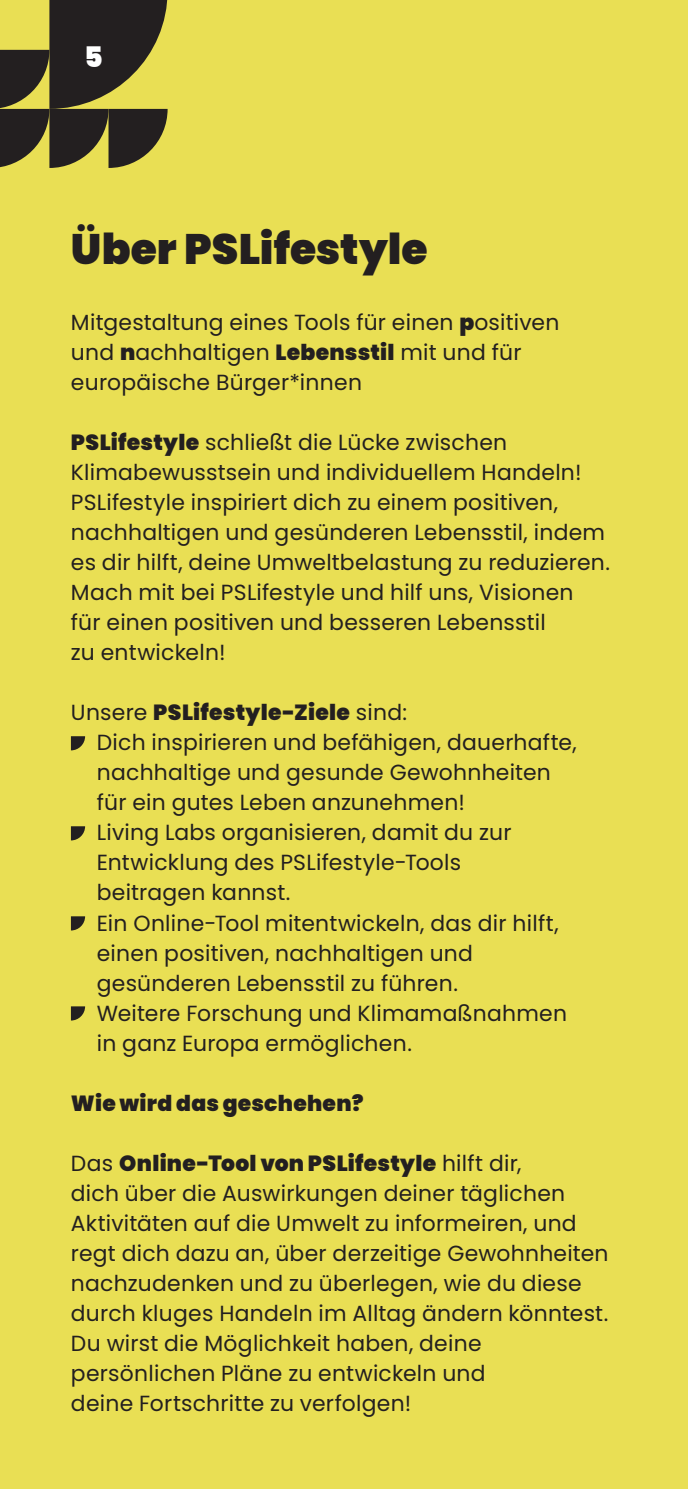
<style>
.page{position:relative;width:688px;height:1489px;background:#fff}
.page>*{position:absolute;margin:0;border:0;box-sizing:border-box;transform-origin:0 0}
.Head{font:900 42.5px "Poppins";color:#231f20}
.t1{font:900 28.25px "Poppins";color:#fff}
.t2{font:22px/30px "Poppins";letter-spacing:.01em;color:#231f20}
.Subhead{font:900 22px "Poppins";letter-spacing:.01em;color:#231f20}
.s1{font-weight:900}
.s2{font-weight:400}
</style>
<div class="page">
<div style="left:0;top:0;width:687px;height:1488px;background:#e9df54"></div>
<svg style="left:0;top:0;width:167px;height:168px"></svg>
<svg style="left:71px;top:736px;width:14px;height:14px"></svg>
<svg style="left:71px;top:826px;width:14px;height:14px"></svg>
<svg style="left:71px;top:916px;width:14px;height:14px"></svg>
<svg style="left:71px;top:1006px;width:14px;height:14px"></svg>
<p class="t1" style="left:84px;top:41px;width:20px">5</p>
<p class="Head" style="left:71px;top:225px;width:358px">Über PSLifestyle</p>
<p class="t2" style="left:71px;top:307px;width:490px">Mitgestaltung eines Tools für einen <span class="s1">p</span>ositiven und <span class="s1">n</span>achhaltigen <span class="s1">Lebensstil</span> mit und für europäische Bürger*innen</p>
<p class="t2" style="left:71px;top:427px;width:540px"><span class="s1">PSLifestyle</span> schließt die Lücke zwischen Klimabewusstsein und individuellem Handeln!<br>PSLifestyle inspiriert dich zu einem positiven, nachhaltigen und gesünderen Lebensstil, indem es dir hilft, deine Umweltbelastung zu reduzieren.<br>Mach mit bei PSLifestyle und hilf uns, Visionen<br>für einen positiven und besseren Lebensstil<br>zu entwickeln!</p>
<p class="Subhead" style="left:71px;top:700px;width:337px"><span class="s2">Unsere</span> PSLifestyle-Ziele <span class="s2">sind:</span></p>
<p class="t2" style="left:97px;top:727px;width:481px">Dich inspirieren und befähigen, dauerhafte, nachhaltige und gesunde Gewohnheiten für ein gutes Leben anzunehmen!</p>
<p class="t2" style="left:97px;top:817px;width:416px">Living Labs organisieren, damit du zur<br>Entwicklung des PSLifestyle-Tools beitragen kannst.</p>
<p class="t2" style="left:97px;top:907px;width:463px">Ein Online-Tool mitentwickeln, das dir hilft, einen positiven, nachhaltigen und gesünderen Lebensstil zu führen.</p>
<p class="t2" style="left:97px;top:997px;width:471px">Weitere Forschung und Klimamaßnahmen in ganz Europa ermöglichen.</p>
<p class="Subhead" style="left:71px;top:1090px;width:294px">Wie wird das geschehen?</p>
<p class="t2" style="left:71px;top:1147px;width:539px">Das <span class="s1">Online-Tool von PSLifestyle</span> hilft dir,<br>dich über die Auswirkungen deiner täglichen Aktivitäten auf die Umwelt zu informeiren, und regt dich dazu an, über derzeitige Gewohnheiten nachzudenken und zu überlegen, wie du diese durch kluges Handeln im Alltag ändern könntest.<br>Du wirst die Möglichkeit haben, deine persönlichen Pläne zu entwickeln und<br>deine Fortschritte zu verfolgen!</p>
</div>
